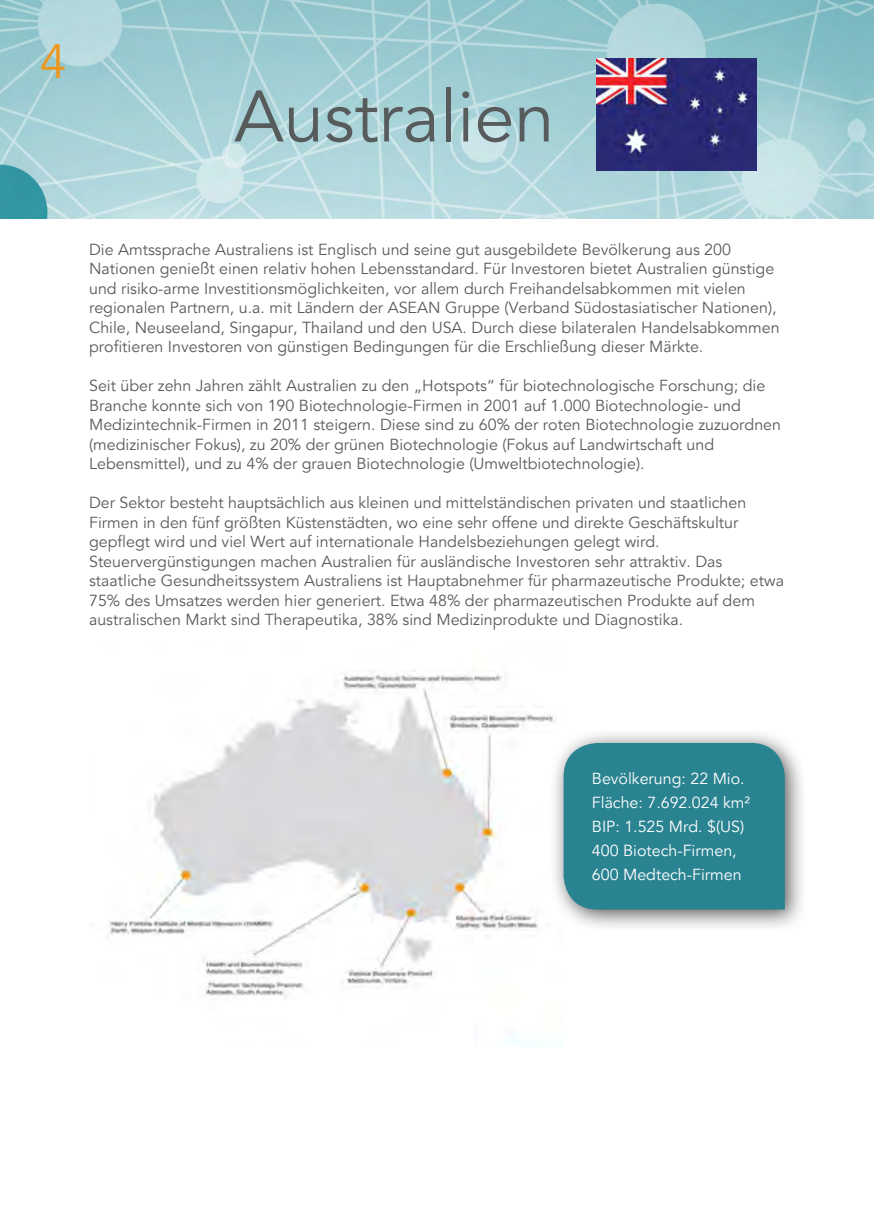
<style>
.page{position:relative;width:874px;height:1225px;background:#fff}
.page>*{position:absolute;margin:0;border:0;box-sizing:border-box;transform-origin:0 0}
.t1{font:72px "Avenir";color:#585b5c}
.t2{font:48px "Avenir";color:#ef961c}
.t3{font:16px/19.6px "Avenir";color:#585b5c}
.t4{font:16px "Avenir";color:#fff}
</style>
<div class="page">
<img style="left:856px;top:0;width:17px;height:218px">
<img style="left:0;top:0;width:856px;height:218px">
<img style="left:596px;top:58px;width:160px;height:112px">
<img style="left:109px;top:670px;width:445px;height:376px">
<div style="left:548px;top:728px;width:259px;height:204px;background:#231f20;opacity:.75"></div>
<div style="left:563px;top:743px;width:221px;height:166px;background:#2a8391"></div>
<p class="t2" style="left:40px;top:34px;width:28px">4</p>
<p class="t1" style="left:234px;top:75px;width:321px">Australien</p>
<p class="t3" style="left:89px;top:240px;width:691px">Die Amtssprache Australiens ist Englisch und seine gut ausgebildete Bevölkerung aus 200<br>Nationen genießt einen relativ hohen Lebensstandard. Für Investoren bietet Australien günstige und risiko-arme Investitionsmöglichkeiten, vor allem durch Freihandelsabkommen mit vielen regionalen Partnern, u.a. mit Ländern der ASEAN Gruppe (Verband Südostasiatischer Nationen), Chile, Neuseeland, Singapur, Thailand und den USA. Durch diese bilateralen Handelsabkommen profitieren Investoren von günstigen Bedingungen für die Erschließung dieser Märkte.</p>
<p class="t3" style="left:89px;top:376px;width:693px">Seit über zehn Jahren zählt Australien zu den „Hotspots“ für biotechnologische Forschung; die Branche konnte sich von 190 Biotechnologie-Firmen in 2001 auf 1.000 Biotechnologie- und Medizintechnik-Firmen in 2011 steigern. Diese sind zu 60% der roten Biotechnologie zuzuordnen (medizinischer Fokus), zu 20% der grünen Biotechnologie (Fokus auf Landwirtschaft und Lebensmittel), und zu 4% der grauen Biotechnologie (Umweltbiotechnologie).</p>
<p class="t3" style="left:89px;top:493px;width:696px">Der Sektor besteht hauptsächlich aus kleinen und mittelständischen privaten und staatlichen Firmen in den fünf größten Küstenstädten, wo eine sehr offene und direkte Geschäftskultur gepflegt wird und viel Wert auf internationale Handelsbeziehungen gelegt wird.<br>Steuervergünstigungen machen Australien für ausländische Investoren sehr attraktiv. Das staatliche Gesundheitssystem Australiens ist Hauptabnehmer für pharmazeutische Produkte; etwa 75% des Umsatzes werden hier generiert. Etwa 48% der pharmazeutischen Produkte auf dem australischen Markt sind Therapeutika, 38% sind Medizinprodukte und Diagnostika.</p>
<p class="t4" style="left:591px;top:769px;width:154px">Bevölkerung: 22 Mio.</p>
<p class="t4" style="left:591px;top:793px;width:160px">Fläche: 7.692.024 km²</p>
<p class="t4" style="left:591px;top:817px;width:154px">BIP: 1.525 Mrd. $(US)</p>
<p class="t4" style="left:591px;top:841px;width:146px">400 Biotech-Firmen,</p>
<p class="t4" style="left:591px;top:865px;width:151px">600 Medtech-Firmen</p>
</div>
